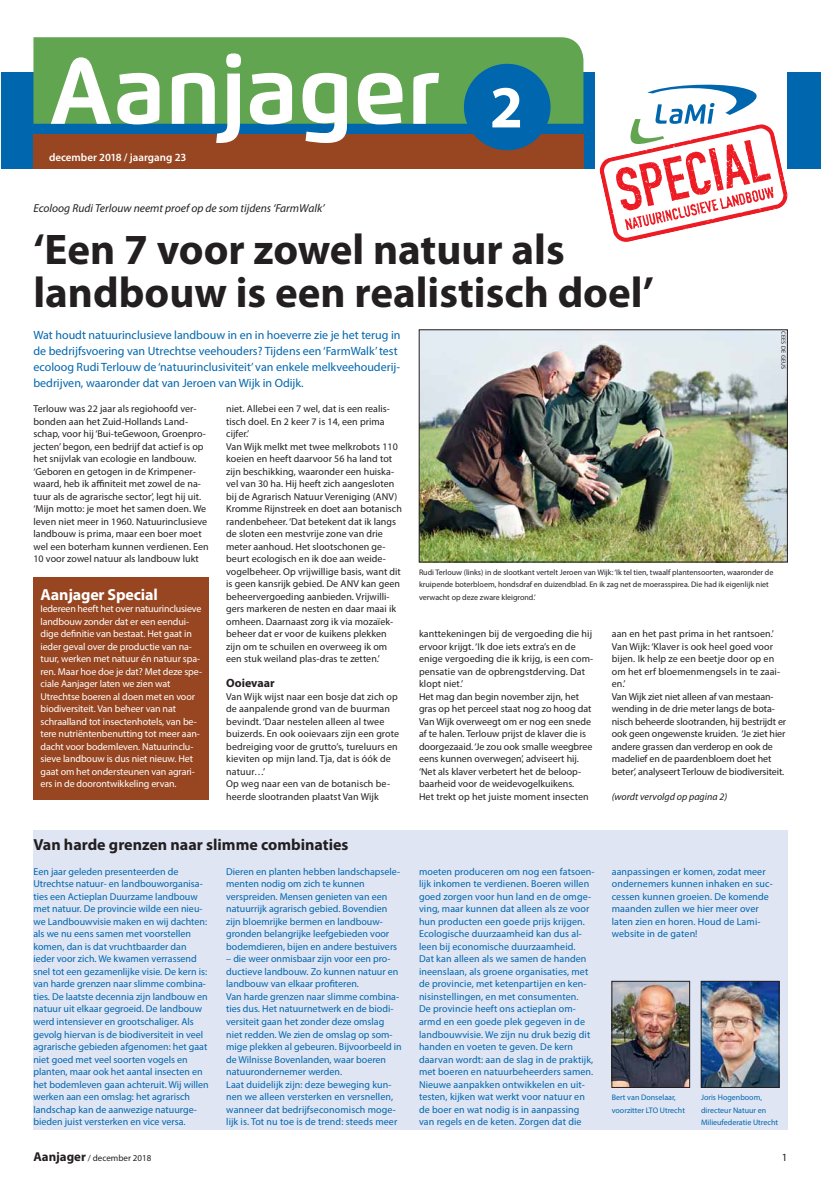
<style>
.page{position:relative;width:821px;height:1193px;background:#fff}
.page>*{position:absolute;margin:0;border:0;box-sizing:border-box;transform-origin:0 0}
.t1{font:700 60px "Myriad Pro";color:#fff}
.t2{font:700 43px/43px "Myriad Pro";color:#231f20}
.t3{font:700 16px "Myriad Pro";color:#231f20}
.t4{font:700 16px "Myriad Pro";letter-spacing:-.01em;color:#fff}
.t5{font:12px/16px "Myriad Pro";color:#0066ae}
.t6{font:700 12px "Myriad Pro";color:#231f20}
.t7{font:italic 11.5px "Myriad Pro";color:#231f20}
.t8{font:600 11px "Myriad Pro";color:#fff}
.t9{font:11px "Myriad Pro";color:#231f20}
.t10{font:10px/12.5px "Myriad Pro";color:#0066ae}
.t11{font:10px/12.5px "Myriad Pro";letter-spacing:.005em;color:#231f20}
.t12{font:10px/12.5px "Myriad Pro";letter-spacing:-.01em;color:#fff}
.t13{font:italic 10px "Myriad Pro";color:#231f20}
.t14{font:9px "Myriad Pro";color:#231f20}
.t15{font:8px/12.5px "Myriad Pro";color:#231f20}
.t16{font:8px/12.5px "Myriad Pro";color:#0066ae}
.t17{font:6px "Myriad Pro";letter-spacing:.045em;color:#231f20}
.s1{font-weight:700;font-size:12.9px}
</style>
<div class="page">
<div style="left:33px;top:829px;width:754px;height:300px;background:#dfe5f3"></div>
<img style="left:421px;top:331px;width:364px;height:229px">
<div style="left:419px;top:329px;width:368px;height:233px;border:1px solid #231f20"></div>
<div style="left:1px;top:73px;width:594px;height:96px;background:#0066ae"></div>
<div style="left:33px;top:37px;width:550px;height:87px;background:#61a551"></div>
<div style="left:33px;top:135px;width:550px;height:34px;background:#974621"></div>
<div style="left:787px;top:73px;width:34px;height:96px;background:#0066ae"></div>
<div style="left:464px;top:64px;width:86px;height:86px;background:#0066ae;border-radius:50%"></div>
<svg style="left:51px;top:53px;width:388px;height:90px"></svg>
<img style="left:614px;top:983px;width:74px;height:102px">
<div style="left:612px;top:981px;width:78px;height:106px;border:1px solid #231f20"></div>
<img style="left:703px;top:983px;width:74px;height:102px">
<div style="left:701px;top:981px;width:78px;height:106px;border:1px solid #231f20"></div>
<svg style="left:600px;top:84px;width:187px;height:158px"></svg>
<div style="left:33px;top:577px;width:176px;height:222px;background:#974621"></div>
<p class="t8" style="left:49px;top:153px;width:139px">december 2018 / jaargang 23</p>
<h1 class="t1" style="left:490px;top:84px;width:35px">2</h1>
<p class="t7" style="left:33px;top:204px;width:293px">Ecoloog Rudi Terlouw neemt proef op de som tijdens ‘FarmWalk’</p>
<h2 class="t2" style="left:33px;top:231px;width:622px">‘Een 7 voor zowel natuur als landbouw is een realistisch doel’</h2>
<p class="t5" style="left:33px;top:327px;width:369px">Wat houdt natuurinclusieve landbouw in en in hoeverre zie je het terug in de bedrijfsvoering van Utrechtse veehouders? Tijdens een ‘FarmWalk’ test ecoloog Rudi Terlouw de ‘natuurinclusiviteit’ van enkele melkveehouderij&shy;bedrijven, waaronder dat van Jeroen van Wijk in Odijk.</p>
<p class="t17" style="left:786px;top:331px;width:40px;rotate:90deg">CEES DE GEUS</p>
<p class="t11" style="left:33px;top:403px;width:177px">Terlouw was 22 jaar als regiohoofd ver&shy;bonden aan het Zuid-Hollands Land&shy;schap, voor hij ‘Bui-teGewoon, Groenpro&shy;jecten’ begon, een bedrijf dat actief is op het snijvlak van ecologie en landbouw. ‘Geboren en getogen in de Krimpener&shy;waard, heb ik affiniteit met zowel de na&shy;tuur als de agrarische sector’, legt hij uit. ‘Mijn motto: je moet het samen doen. We leven niet meer in 1960. Natuurinclusieve landbouw is prima, maar een boer moet wel een boterham kunnen verdienen. Een 10 voor zowel natuur als landbouw lukt</p>
<h3 class="t4" style="left:41px;top:588px;width:119px">Aanjager Special</h3>
<p class="t12" style="left:41px;top:603px;width:163px">Iedereen heeft het over natuurinclusieve landbouw zonder dat er een eendui&shy;dige definitie van bestaat. Het gaat in ieder geval over de productie van na&shy;tuur, werken met natuur én natuur spa&shy;ren. Maar hoe doe je dat? Met deze spe&shy;ciale Aanjager laten we zien wat Utrechtse boeren al doen met en voor biodiversiteit. Van beheer van nat schraalland tot insectenhotels, van be&shy;tere nutriëntenbenutting tot meer aan&shy;dacht voor bodemleven. Natuurinclu&shy;sieve landbouw is dus niet nieuw. Het gaat om het ondersteunen van agrari&shy;ers in de doorontwikkeling ervan.</p>
<p class="t11" style="left:226px;top:403px;width:177px">niet. Allebei een 7 wel, dat is een realis&shy;tisch doel. En 2 keer 7 is 14, een prima cijfer.’<br>Van Wijk melkt met twee melkrobots 110 koeien en heeft daarvoor 56 ha land tot zijn beschikking, waaronder een huiska&shy;vel van 30 ha. Hij heeft zich aangesloten bij de Agrarisch Natuur Vereniging (ANV)<br>Kromme Rijnstreek en doet aan botanisch randenbeheer. ‘Dat betekent dat ik langs de sloten een mestvrije zone van drie meter aanhoud. Het slootschonen ge&shy;beurt ecologisch en ik doe aan weide&shy;vogelbeheer. Op vrijwillige basis, want dit is geen kansrijk gebied. De ANV kan geen beheervergoeding aanbieden. Vrijwilli&shy;gers markeren de nesten en daar maai ik omheen. Daarnaast zorg ik via mozaïek&shy;beheer dat er voor de kuikens plekken zijn om te schuilen en overweeg ik om een stuk weiland plas-dras te zetten.’</p>
<p class="t6" style="left:226px;top:678px;width:50px">Ooievaar</p>
<p class="t11" style="left:226px;top:690px;width:174px">Van Wijk wijst naar een bosje dat zich op de aanpalende grond van de buurman bevindt. ‘Daar nestelen alleen al twee buizerds. En ook ooievaars zijn een grote bedreiging voor de grutto’s, tureluurs en kieviten op mijn land. Tja, dat is óók de natuur…’<br>Op weg naar een van de botanisch be&shy;heerde slootranden plaatst Van Wijk</p>
<h3 class="t3" style="left:33px;top:838px;width:316px">Van harde grenzen naar slimme combinaties</h3>
<p class="t10" style="left:33px;top:865px;width:177px">Een jaar geleden presenteerden de Utrechtse natuur- en landbouworganisa&shy;ties een Actieplan Duurzame landbouw met natuur. De provincie wilde een nieu&shy;we Landbouwvisie maken en wij dachten: als we nu eens samen met voorstellen komen, dan is dat vruchtbaarder dan ieder voor zich. We kwamen verrassend snel tot een gezamenlijke visie. De kern is: van harde grenzen naar slimme combina&shy;ties. De laatste decennia zijn landbouw en natuur uit elkaar gegroeid. De landbouw werd intensiever en grootschaliger. Als gevolg hiervan is de biodiversiteit in veel agrarische gebieden afgenomen: het gaat niet goed met veel soorten vogels en planten, maar ook het aantal insecten en het bodemleven gaan achteruit. Wij willen werken aan een omslag: het agrarisch landschap kan de aanwezige natuurge&shy;bieden juist versterken en vice versa.</p>
<p class="t10" style="left:226px;top:865px;width:176px">Dieren en planten hebben landschapsele&shy;menten nodig om zich te kunnen verspreiden. Mensen genieten van een natuurrijk agrarisch gebied. Bovendien zijn bloemrijke bermen en landbouw&shy;gronden belangrijke leefgebieden voor bodemdieren, bijen en andere bestuivers</p>
<p class="t10" style="left:226px;top:953px;width:177px">– die weer onmisbaar zijn voor een pro&shy;ductieve landbouw. Zo kunnen natuur en landbouw van elkaar profiteren.<br>Van harde grenzen naar slimme combina&shy;ties dus. Het natuurnetwerk en de biodi&shy;versiteit gaan het zonder deze omslag niet redden. We zien de omslag op som&shy;mige plekken al gebeuren. Bijvoorbeeld in de Wilnisse Bovenlanden, waar boeren natuurondernemer werden.<br>Laat duidelijk zijn: deze beweging kun&shy;nen we alleen versterken en versnellen, wanneer dat bedrijfseconomisch moge&shy;lijk is. Tot nu toe is de trend: steeds meer</p>
<p class="t15" style="left:419px;top:566px;width:356px">Rudi Terlouw (links) in de slootkant vertelt Jeroen van Wijk: ‘Ik tel tien, twaalf plantensoorten, waaronder de kruipende boterbloem, hondsdraf en duizendblad. En ik zag net de moerasspirea. Die had ik eigenlijk niet verwacht op deze zware kleigrond.’</p>
<p class="t11" style="left:419px;top:628px;width:176px">kanttekeningen bij de vergoeding die hij ervoor krijgt. ‘Ik doe iets extra’s en de enige vergoeding die ik krijg, is een com&shy;pensatie van de opbrengstderving. Dat klopt niet.’<br>Het mag dan begin november zijn, het gras op het perceel staat nog zo hoog dat Van Wijk overweegt om er nog een snede af te halen. Terlouw prijst de klaver die is doorgezaaid. ‘Je zou ook smalle weegbree eens kunnen overwegen’, adviseert hij. ‘Net als klaver verbetert het de beloop&shy;baarheid voor de weidevogelkuikens.<br>Het trekt op het juiste moment insecten</p>
<p class="t11" style="left:612px;top:628px;width:176px">aan en het past prima in het rantsoen.’ Van Wijk: ‘Klaver is ook heel goed voor bijen. Ik help ze een beetje door op en om het erf bloemenmengsels in te zaai&shy;en.’<br>Van Wijk ziet niet alleen af van mestaan&shy;wending in de drie meter langs de bota&shy;nisch beheerde slootranden, hij bestrijdt er ook geen ongewenste kruiden. ‘Je ziet hier andere grassen dan verderop en ook de madelief en de paardenbloem doet het beter’, analyseert Terlouw de biodiversiteit.</p>
<p class="t13" style="left:612px;top:792px;width:117px">(wordt vervolgd op pagina 2)</p>
<p class="t10" style="left:419px;top:865px;width:177px">moeten produceren om nog een fatsoen&shy;lijk inkomen te verdienen. Boeren willen goed zorgen voor hun land en de omge&shy;ving, maar kunnen dat alleen als ze voor hun producten een goede prijs krijgen.<br>Ecologische duurzaamheid kan dus al&shy;leen bij economische duurzaamheid.<br>Dat kan alleen als we samen de handen ineenslaan, als groene organisaties, met de provincie, met ketenpartijen en ken&shy;nisinstellingen, en met consumenten.<br>De provincie heeft ons actieplan om&shy;armd en een goede plek gegeven in de landbouwvisie. We zijn nu druk bezig dit handen en voeten te geven. De kern daarvan wordt: aan de slag in de praktijk, met boeren en natuurbeheerders samen.<br>Nieuwe aanpakken ontwikkelen en uit&shy;testen, kijken wat werkt voor natuur en de boer en wat nodig is in aanpassing van regels en de keten. Zorgen dat die</p>
<p class="t10" style="left:612px;top:865px;width:162px">aanpassingen er komen, zodat meer ondernemers kunnen inhaken en suc&shy;cessen kunnen groeien. De komende maanden zullen we hier meer over laten zien en horen. Houd de Lami&shy;website in de gaten!</p>
<p class="t16" style="left:612px;top:1091px;width:75px">Bert van Donselaar, voorzitter LTO Utrecht</p>
<p class="t16" style="left:701px;top:1091px;width:79px">Joris Hogenboom, directeur Natuur en<br>Milieufederatie Utrecht</p>
<p class="t14" style="left:33px;top:1154px;width:119px"><span class="s1">Aanjager</span> / december 2018</p>
<p class="t9" style="left:782px;top:1152px;width:7px">1</p>
</div>
